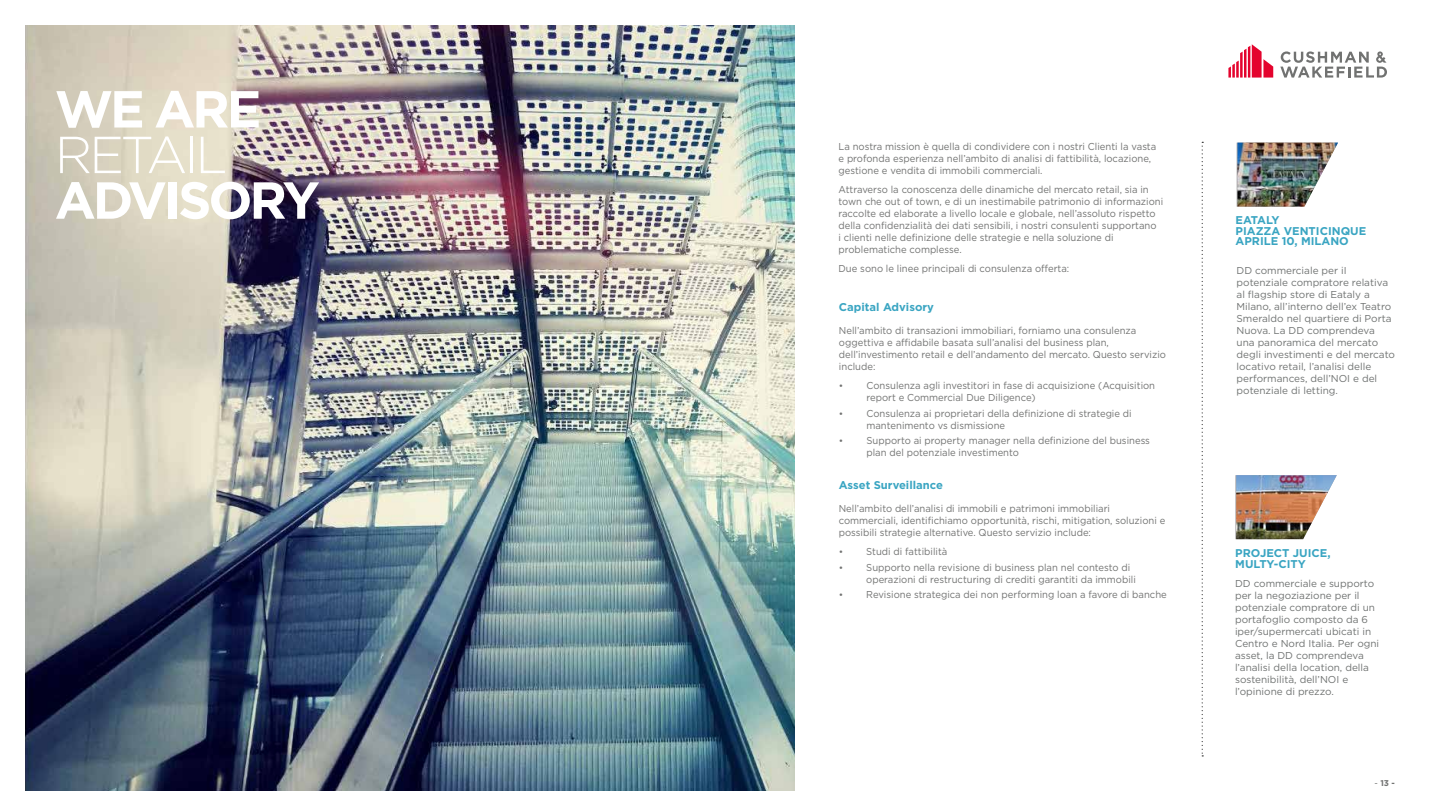
<style>
.page{position:relative;width:1440px;height:810px;background:#fff}
.page>*{position:absolute;margin:0;border:0;box-sizing:border-box;transform-origin:0 0}
.t1{font:700 52px "Gotham";letter-spacing:-.06em;color:#fff}
.t2{font:300 52px "Gotham";letter-spacing:-.06em;color:#fff}
.t3{font:700 11.25px/10.4px "Gotham";color:#3aa5c2}
.t4{font:10px/12px "Gotham";color:#717271;scale:.95 1}
.t5{font:10px/12px "Gotham";color:#6f7271}
.t6{font:700 8.38px "Gotham";color:#717271}
.s1{font-size:9.38px}
.s2{font-weight:400}
</style>
<div class="page">
<svg style="left:1228px;top:44px;width:45px;height:34px"></svg>
<svg style="left:1280px;top:51px;width:107px;height:27px"></svg>
<img style="left:26px;top:25px;width:769px;height:766px">
<img style="left:1236px;top:475px;width:101px;height:64px">
<svg style="left:1202px;top:142px;width:1px;height:615px"></svg>
<img style="left:1238px;top:143px;width:100px;height:64px">
<h1 class="t1" style="left:55px;top:75px;width:208px">WE ARE</h1>
<h1 class="t2" style="left:55px;top:122px;width:174px">RETAIL</h1>
<h1 class="t1" style="left:55px;top:166px;width:267px">ADVISORY</h1>
<p class="t4" style="left:839px;top:140px;width:336px">La nostra mission è quella di condividere con i nostri Clienti la vasta e profonda esperienza nell’ambito di analisi di fattibilità, locazione, gestione e vendita di immobili commerciali.</p>
<p class="t4" style="left:839px;top:183px;width:343px">Attraverso la conoscenza delle dinamiche del mercato retail, sia in town che out of town, e di un inestimabile patrimonio di informazioni raccolte ed elaborate a livello locale e globale, nell’assoluto rispetto della confidenzialità dei dati sensibili, i nostri consulenti supportano<br>i clienti nelle definizione delle strategie e nella soluzione di problematiche complesse.</p>
<p class="t4" style="left:839px;top:262px;width:244px">Due sono le linee principali di consulenza offerta:</p>
<p class="t3" style="left:839px;top:302px;width:96px">Capital Advisory</p>
<p class="t4" style="left:839px;top:324px;width:346px">Nell’ambito di transazioni immobiliari, forniamo una consulenza oggettiva e affidabile basata sull’analisi del business plan, dell’investimento retail e dell’andamento del mercato. Questo servizio include:</p>
<p class="t4" style="left:866px;top:379px;width:305px;text-indent:-28px"><span class="s1">•</span> Consulenza agli investitori in fase di acquisizione (Acquisition report e Commercial Due Diligence)</p>
<p class="t4" style="left:866px;top:407px;width:281px;text-indent:-28px"><span class="s1">•</span> Consulenza ai proprietari della definizione di strategie di mantenimento vs dismissione</p>
<p class="t4" style="left:866px;top:434px;width:300px;text-indent:-28px"><span class="s1">•</span> Supporto ai property manager nella definizione del business plan del potenziale investimento</p>
<p class="t3" style="left:839px;top:480px;width:106px">Asset Surveillance</p>
<p class="t4" style="left:839px;top:502px;width:345px">Nell’ambito dell’analisi di immobili e patrimoni immobiliari commerciali, identifichiamo opportunità, rischi, mitigation, soluzioni e possibili strategie alternative. Questo servizio include:</p>
<p class="t4" style="left:839px;top:545px;width:116px"><span class="s1">•</span> Studi di fattibilità</p>
<p class="t4" style="left:866px;top:561px;width:285px;text-indent:-28px"><span class="s1">•</span> Supporto nella revisione di business plan nel contesto di operazioni di restructuring di crediti garantiti da immobili</p>
<p class="t4" style="left:839px;top:588px;width:347px"><span class="s1">•</span> Revisione strategica dei non performing loan a favore di banche</p>
<p class="t3" style="left:1236px;top:215px;width:132px">EATALY<br>PIAZZA VENTICINQUE<br>APRILE 10, MILANO</p>
<p class="t5" style="left:1237px;top:264px;width:160px">DD commerciale per iI potenziale compratore relativa al flagship store di Eataly a<br>Milano, all’interno dell’ex Teatro<br>Smeraldo nel quartiere di Porta<br>Nuova. La DD comprendeva una panoramica del mercato degli investimenti e del mercato locativo retail, l’analisi delle performances, dell’NOI e del potenziale di letting.</p>
<p class="t3" style="left:1235px;top:548px;width:97px">PROJECT JUICE,<br>MULTY-CITY</p>
<p class="t5" style="left:1235px;top:577px;width:146px">DD commerciale e supporto per la negoziazione per il potenziale compratore di un portafoglio composto da 6 iper/supermercati ubicati in<br>Centro e Nord Italia. Per ogni asset, la DD comprendeva l’analisi della location, della sostenibilità, dell’NOI e l’opinione di prezzo.</p>
<p class="t6" style="left:1374px;top:777px;width:22px"><span class="s2">-</span> 13 -</p>
</div>
